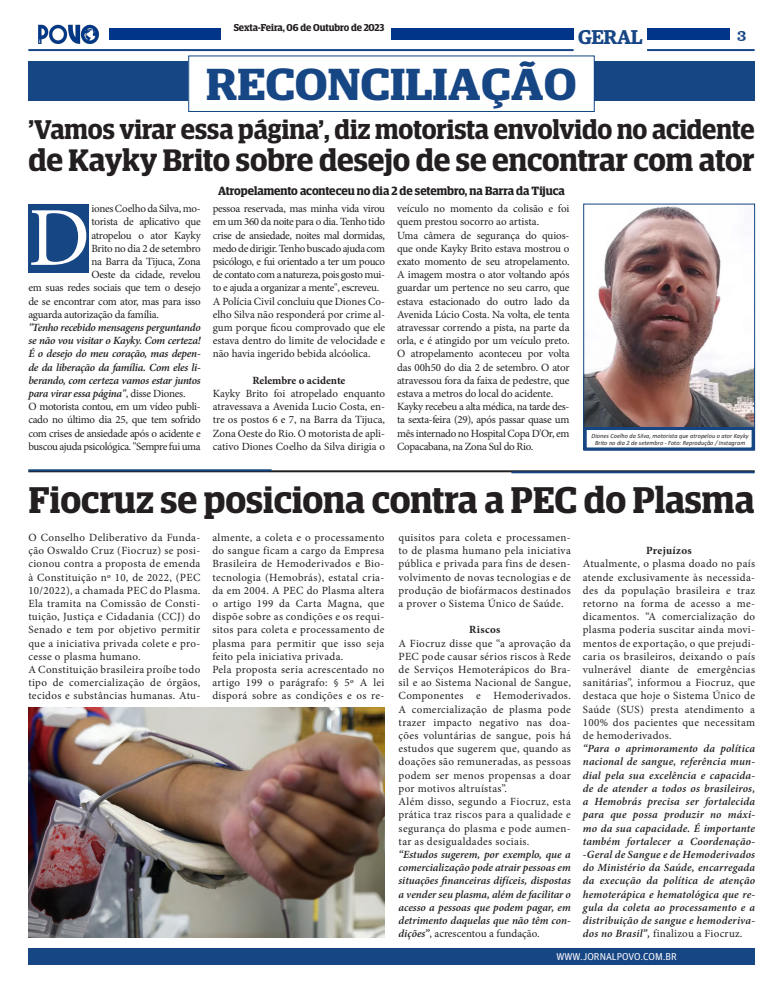
<style>
.page{position:relative;width:783px;height:993px;background:#fff}
.page>*{position:absolute;margin:0;border:0;box-sizing:border-box;transform-origin:0 0}
.t1{font:83.8px "Minion Pro";color:#fff}
.t2{font:600 45px "Guardian Egyptian Display";color:#174685;scale:1.1 1}
.t3{font:600 37.2px "Guardian Egyptian Display";letter-spacing:-.005em;color:#231f20}
.t4{font:600 31.1px "Guardian Egyptian Display";letter-spacing:-.005em;color:#231f20}
.t5{font:600 27.1px "Guardian Egyptian Display";color:#231f20}
.t6{font:600 20px "Guardian Egyptian";letter-spacing:-.02em;color:#174685}
.t7{font:16px "Clarendon BT";color:#174685}
.t8{font:600 12px "Guardian Egyptian Display";letter-spacing:-.005em;color:#231f20}
.t9{font:11px/13.2px "Minion Pro";color:#231f20;text-align:justify}
.t10{font:italic 600 11px/13.2px "Minion Pro";color:#231f20;text-align:justify}
.t11{font:11px "Minion Pro";letter-spacing:-.02em;color:#231f20}
.t12{font:11px "Minion Pro";letter-spacing:-.025em;color:#231f20}
.t13{font:700 11px "Minion Pro";letter-spacing:.005em;color:#231f20}
.t14{font:11px "Minion Pro";letter-spacing:-.03em;color:#231f20}
.t15{font:700 11px "Minion Pro";letter-spacing:.03em;color:#231f20}
.t16{font:600 10px "Guardian Egyptian Display";letter-spacing:-.005em;color:#231f20}
.t17{font:10px "Guardian Agate Sans G1 D Regular";color:#fff}
.t18{font:italic 6.4px/6.4px "Calibri";letter-spacing:.01em;color:#231f20;text-align:center}
.s1{font-weight:400;font-style:normal}
</style>
<div class="page">
<div style="left:28px;top:947px;width:726px;height:17px;background:#174685"></div>
<img style="left:38px;top:24px;width:62px;height:20px">
<div style="left:391px;top:28px;width:182px;height:12px;background:#003589"></div>
<div style="left:647px;top:28px;width:82px;height:12px;background:#003589"></div>
<hr style="left:647px;top:49px;width:107px;height:2px;background:#174685">
<hr style="left:28px;top:49px;width:545px;height:2px;background:#174685">
<div style="left:109px;top:28px;width:112px;height:12px;background:#003589"></div>
<img style="left:585px;top:206px;width:168px;height:221px">
<div style="left:583px;top:203px;width:172px;height:247px;border:1px solid #114683"></div>
<hr style="left:28px;top:470px;width:726px;height:2px;background:#231f20">
<hr style="left:28px;top:469px;width:243px;height:2px;background:#114683">
<hr style="left:511px;top:471px;width:243px;height:2px;background:#114683">
<div style="left:28px;top:61px;width:726px;height:40px;background:#174685"></div>
<div style="left:189px;top:56px;width:405px;height:55px;background:#fff"></div>
<div style="left:188px;top:55px;width:406px;height:57px;border:1px solid #114682"></div>
<div style="left:583px;top:427px;width:171px;height:23px;background:#fff;border:3px solid #174685"></div>
<div style="left:28px;top:204px;width:61px;height:68px;background:#174685"></div>
<img style="left:28px;top:707px;width:357px;height:229px">
<p class="t16" style="left:233px;top:22px;width:152px">Sexta-Feira, 06 de Outubro de 2023</p>
<h3 class="t6" style="left:578px;top:22px;width:66px">GERAL</h3>
<p class="t2" style="left:206px;top:60px;width:338px">RECONCILIAÇÃO</p>
<h3 class="t7" style="left:736px;top:25px;width:11px">3</h3>
<p class="t5" style="left:28px;top:114px;width:727px">'Vamos virar essa página', diz motorista envolvido no acidente</p>
<p class="t4" style="left:28px;top:143px;width:727px">de Kayky Brito sobre desejo de se encontrar com ator</p>
<p class="t11" style="left:91px;top:201px;width:111px">iones Coelho da Silva, mo-</p>
<p class="t12" style="left:91px;top:214px;width:111px">torista de aplicativo que</p>
<p class="t14" style="left:91px;top:227px;width:111px">atropelou o ator Kayky</p>
<p class="t12" style="left:91px;top:241px;width:111px">Brito no dia 2 de setembro</p>
<p class="t11" style="left:91px;top:254px;width:111px">na Barra da Tijuca, Zona</p>
<p class="t11" style="left:91px;top:267px;width:111px">Oeste da cidade, revelou</p>
<p class="t11" style="left:28px;top:280px;width:174px">em suas redes sociais que tem o desejo</p>
<p class="t12" style="left:28px;top:293px;width:174px">de se encontrar com ator, mas para isso</p>
<p class="t11" style="left:28px;top:307px;width:132px">aguarda autorização da família.</p>
<p class="t10" style="left:28px;top:320px;width:174px">"Tenho recebido mensagens perguntando se não vou visitar o Kayky. Com certeza!<br>É o desejo do meu coração, mas depen&shy;de da liberação da família. Com eles li&shy;berando, com certeza vamos estar juntos para virar essa página"<span class="s1">, disse Diones.</span></p>
<p class="t9" style="left:28px;top:400px;width:174px">O motorista contou, em um vídeo publi&shy;cado no último dia 25, que tem sofrido com crises de ansiedade após o acidente e buscou ajuda psicológica. "Sempre fui uma</p>
<p class="t1" style="left:28px;top:182px;width:63px">D</p>
<p class="t8" style="left:218px;top:184px;width:348px">Atropelamento aconteceu no dia 2 de setembro, na Barra da Tijuca</p>
<p class="t9" style="left:213px;top:202px;width:174px">pessoa reservada, mas minha vida virou em um 360 da noite para o dia. Tenho tido crise de ansiedade, noites mal dormidas, medo de dirigir. Tenho buscado ajuda com psicólogo, e fui orientado a ter um pouco de contato com a natureza, pois gosto mui&shy;to e ajuda a organizar a mente", escreveu.</p>
<p class="t9" style="left:213px;top:294px;width:174px">A Polícia Civil concluiu que Diones Co&shy;elho Silva não responderá por crime al&shy;gum porque ficou comprovado que ele estava dentro do limite de velocidade e não havia ingerido bebida alcóolica.</p>
<p class="t13" style="left:252px;top:372px;width:94px">Relembre o acidente</p>
<p class="t9" style="left:213px;top:387px;width:174px">Kayky Brito foi atropelado enquanto atravessava a Avenida Lucio Costa, en&shy;tre os postos 6 e 7, na Barra da Tijuca, Zona Oeste do Rio. O motorista de apli&shy;cativo Diones Coelho da Silva dirigia o</p>
<p class="t9" style="left:397px;top:202px;width:174px">veículo no momento da colisão e foi quem prestou socorro ao artista.</p>
<p class="t9" style="left:397px;top:228px;width:174px">Uma câmera de segurança do quios&shy;que onde Kayky Brito estava mostrou o exato momento de seu atropelamento.<br>A imagem mostra o ator voltando após guardar um pertence no seu carro, que estava estacionado do outro lado da Avenida Lúcio Costa. Na volta, ele tenta atravessar correndo a pista, na parte da orla, e é atingido por um veículo preto.<br>O atropelamento aconteceu por volta das 00h50 do dia 2 de setembro. O ator atravessou fora da faixa de pedestre, que estava a metros do local do acidente.</p>
<p class="t9" style="left:397px;top:400px;width:174px">Kayky recebeu a alta médica, na tarde des&shy;ta sexta-feira (29), após passar quase um mês internado no Hospital Copa D'Or, em Copacabana, na Zona Sul do Rio.</p>
<p class="t18" style="left:591px;top:432px;width:158px">Diones Coelho da Silva, motorista que atropelou o ator Kayky<br>Brito no dia 2 de setembro - Foto: Reprodução / Instagram</p>
<p class="t3" style="left:29px;top:480px;width:727px">Fiocruz se posiciona contra a PEC do Plasma</p>
<p class="t9" style="left:28px;top:530px;width:173px">O Conselho Deliberativo da Funda&shy;ção Oswaldo Cruz (Fiocruz) se posi&shy;cionou contra a proposta de emenda à Constituição nº 10, de 2022, (PEC 10/2022), a chamada PEC do Plasma.<br>Ela tramita na Comissão de Consti&shy;tuição, Justiça e Cidadania (CCJ) do Senado e tem por objetivo permitir que a iniciativa privada colete e pro&shy;cesse o plasma humano.</p>
<p class="t9" style="left:28px;top:662px;width:173px">A Constituição brasileira proíbe todo tipo de comercialização de órgãos, tecidos e substâncias humanas. Atu-</p>
<p class="t9" style="left:212px;top:530px;width:173px">almente, a coleta e o processamento do sangue ficam a cargo da Empresa Brasileira de Hemoderivados e Bio&shy;tecnologia (Hemobrás), estatal cria&shy;da em 2004. A PEC do Plasma altera o artigo 199 da Carta Magna, que dispõe sobre as condições e os requi&shy;sitos para coleta e processamento de plasma para permitir que isso seja feito pela iniciativa privada.</p>
<p class="t9" style="left:212px;top:662px;width:173px">Pela proposta seria acrescentado no artigo 199 o parágrafo: § 5º A lei disporá sobre as condições e os re-</p>
<p class="t9" style="left:398px;top:530px;width:174px">quisitos para coleta e processamen&shy;to de plasma humano pela iniciativa pública e privada para fins de desen&shy;volvimento de novas tecnologias e de produção de biofármacos destinados a prover o Sistema Único de Saúde.</p>
<p class="t13" style="left:469px;top:622px;width:33px">Riscos</p>
<p class="t9" style="left:398px;top:636px;width:174px">A Fiocruz disse que “a aprovação da PEC pode causar sérios riscos à Rede de Serviços Hemoterápicos do Bra&shy;sil e ao Sistema Nacional de Sangue, Componentes e Hemoderivados.<br>A comercialização de plasma pode trazer impacto negativo nas doa&shy;ções voluntárias de sangue, pois há estudos que sugerem que, quando as doações são remuneradas, as pessoas podem ser menos propensas a doar por motivos altruístas”.</p>
<p class="t9" style="left:398px;top:794px;width:174px">Além disso, segundo a Fiocruz, esta prática traz riscos para a qualidade e segurança do plasma e pode aumen&shy;tar as desigualdades sociais.</p>
<p class="t10" style="left:398px;top:847px;width:174px">“Estudos sugerem, por exemplo, que a comercialização pode atrair pessoas em situações financeiras difíceis, dispostas a vender seu plasma, além de facilitar o acesso a pessoas que podem pagar, em detrimento daquelas que não têm con&shy;dições”<span class="s1">, acrescentou a fundação.</span></p>
<p class="t15" style="left:646px;top:542px;width:47px">Prejuízos</p>
<p class="t9" style="left:582px;top:557px;width:174px">Atualmente, o plasma doado no país atende exclusivamente às necessida&shy;des da população brasileira e traz retorno na forma de acesso a me&shy;dicamentos. “A comercialização do plasma poderia suscitar ainda movi&shy;mentos de exportação, o que prejudi&shy;caria os brasileiros, deixando o país vulnerável diante de emergências sanitárias”, informou a Fiocruz, que destaca que hoje o Sistema Único de Saúde (SUS) presta atendimento a 100% dos pacientes que necessitam de hemoderivados.</p>
<p class="t10" style="left:582px;top:741px;width:174px">“Para o aprimoramento da política nacional de sangue, referência mun&shy;dial pela sua excelência e capacida&shy;de de atender a todos os brasileiros, a Hemobrás precisa ser fortalecida para que possa produzir no máxi&shy;mo da sua capacidade. É importante também fortalecer a Coordenação--Geral de Sangue e de Hemoderivados do Ministério da Saúde, encarregada da execução da política de atenção hemoterápica e hematológica que re&shy;gula da coleta ao processamento e a distribuição de sangue e hemoderiva&shy;dos no Brasil”, <span class="s1">finalizou a Fiocruz.</span></p>
<p class="t17" style="left:556px;top:949px;width:122px">WWW.JORNALPOVO.COM.BR</p>
</div>
